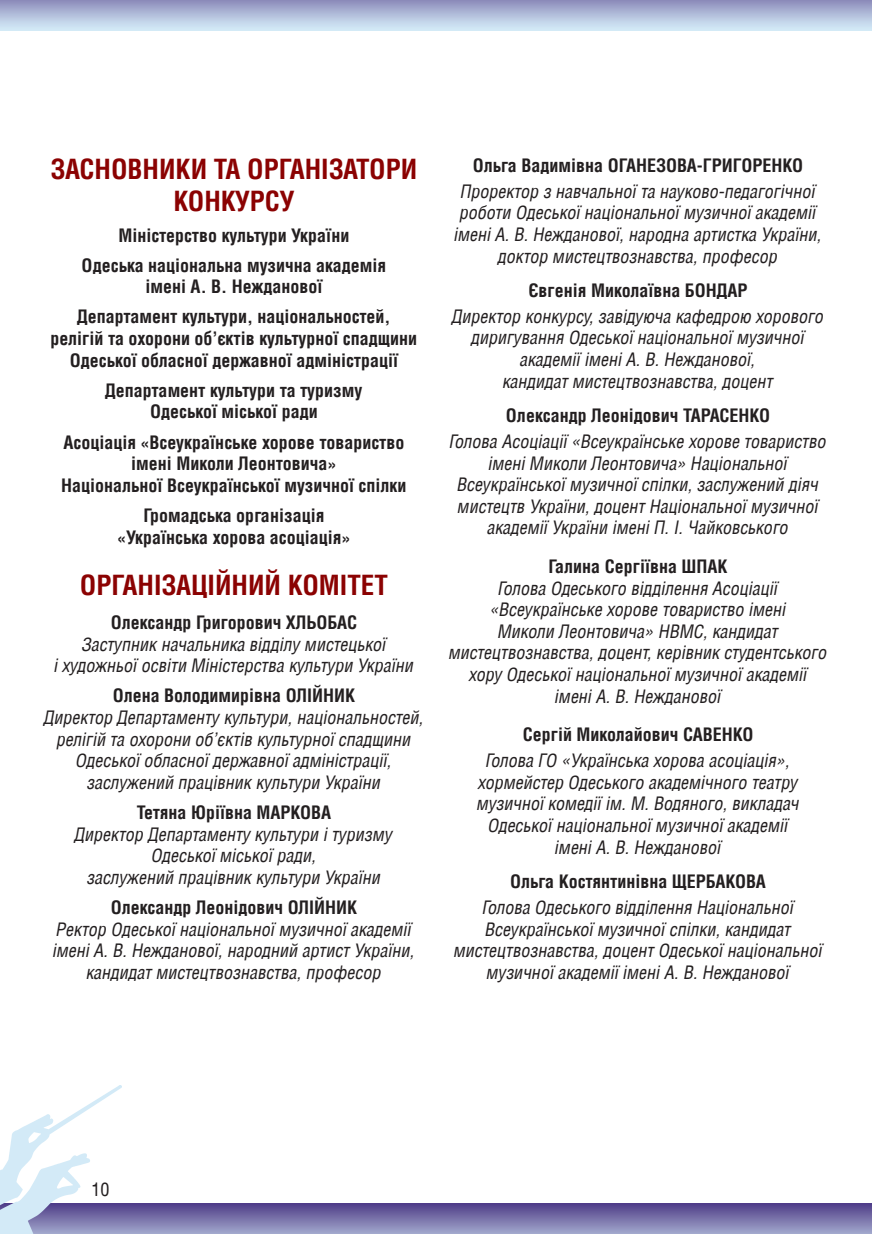
<style>
.page{position:relative;width:872px;height:1234px;background:#fff}
.page>*{position:absolute;margin:0;border:0;box-sizing:border-box;transform-origin:0 0}
.t1{font:700 27px/32.4px "AG Letterica Condensed";color:#8b0202}
.t2{font:italic 18px/21.6px "AG Letterica Condensed";color:#231f20;text-align:center}
.t3{font:700 18px/21.6px "AG Letterica Condensed";color:#231f20;text-align:center}
.t4{font:18px "AG Letterica Condensed";color:#231f20}
</style>
<div class="page">
<div style="left:0;top:1203px;width:872px;height:30px;background:linear-gradient(to bottom,#4e3c87,#9da1c8)"></div>
<img style="left:0;top:1085px;width:121px;height:148px">
<div style="left:0;top:0;width:872px;height:30px;background:linear-gradient(to bottom,#8e8dbb,#d3eaf7)"></div>
<h1 class="t1" style="left:173px;top:152px;width:228px;text-indent:41px">ТА ОРГАНІЗАТОРИ<br>КОНКУРСУ</h1>
<p class="t3" style="left:82px;top:219px;width:306px;line-height:30.2px">Міністерство культури України<br>Одеська національна музична академія</p>
<p class="t3" style="left:77px;top:271px;width:315px;line-height:30.2px">імені А. В. Нежданової<br>Департамент культури, національностей,</p>
<p class="t3" style="left:51px;top:327px;width:368px">релігій та охорони об’єктів культурної спадщини<br>Одеської обласної державної адміністрації</p>
<p class="t3" style="left:105px;top:379px;width:259px">Департамент культури та туризму<br>Одеської міської ради</p>
<p class="t3" style="left:61px;top:430px;width:347px">Асоціація «Всеукраїнське хорове товариство імені Миколи Леонтовича»<br>Національної Всеукраїнської музичної спілки</p>
<p class="t3" style="left:117px;top:504px;width:235px">Громадська організація «Українська хорова асоціація»</p>
<h1 class="t1" style="left:80px;top:568px;width:282px">ОРГАНІЗАЦІЙНИЙ КОМІТЕТ</h1>
<p class="t3" style="left:111px;top:611px;width:248px">Олександр Григорович Хльобас</p>
<p class="t2" style="left:54px;top:633px;width:361px">Заступник начальника відділу мистецької<br>і художньої освіти Міністерства культури України</p>
<p class="t3" style="left:113px;top:684px;width:244px">Олена Володимирівна Олійник</p>
<p class="t2" style="left:44px;top:706px;width:381px">Директор Департаменту культури, національностей, релігій та охорони об’єктів культурної спадщини Одеської обласної державної адміністрації, заслужений працівник культури України</p>
<p class="t3" style="left:137px;top:801px;width:175px">Тетяна Юріївна Маркова</p>
<p class="t2" style="left:75px;top:823px;width:319px">Директор Департаменту культури і туризму<br>Одеської міської ради,<br>заслужений працівник культури України</p>
<p class="t3" style="left:111px;top:896px;width:248px">Олександр Леонідович Олійник</p>
<p class="t2" style="left:53px;top:917px;width:364px">Ректор Одеської національної музичної академії імені А. В. Нежданової, народний артист України, кандидат мистецтвознавства, професор</p>
<h1 class="t1" style="left:51px;top:152px;width:125px">ЗАСНОВНИКИ</h1>
<p class="t3" style="left:473px;top:154px;width:194px">Ольга Вадимівна Оганезова</p>
<p class="t3" style="left:696px;top:154px;width:106px">-Григоренко</p>
<p class="t2" style="left:454px;top:180px;width:369px">Проректор з навчальної та науково-педагогічної роботи Одеської національної музичної академії імені А. В. Нежданової, народна артистка України, доктор мистецтвознавства, професор</p>
<p class="t3" style="left:528px;top:279px;width:168px">Євгенія Миколаївна Бонда</p>
<p class="t3" style="left:737px;top:279px;width:12px">р</p>
<p class="t2" style="left:452px;top:305px;width:373px">Директор конкурсу, завідуюча кафедрою хорового диригування Одеської національної музичної академії імені А. В. Нежданової,<br>кандидат мистецтвознавства, доцент</p>
<p class="t3" style="left:506px;top:404px;width:263px">Олександр Леонідович Тарасенко</p>
<p class="t2" style="left:449px;top:430px;width:378px">Голова Асоціації «Всеукраїнське хорове товариство імені Миколи Леонтовича» Національної Всеукраїнської музичної спілки, заслужений діяч мистецтв України, доцент Національної музичної академії України імені П. І. Чайковського</p>
<p class="t3" style="left:548px;top:555px;width:181px">Галина Сергіївна Шпак</p>
<p class="t2" style="left:449px;top:577px;width:380px">Голова Одеського відділення Асоціації «Всеукраїнське хорове товариство імені<br>Миколи Леонтовича» НВМС, кандидат мистецтвознавства, доцент, керівник студентського хору Одеської національної музичної академії імені А. В. Нежданової</p>
<p class="t3" style="left:522px;top:723px;width:230px">Сергій Миколайович Савенко</p>
<p class="t2" style="left:477px;top:749px;width:324px">Голова ГО «Українська хорова асоціація», хормейстер Одеського академічного театру музичної комедії ім. М. Водяного, викладач Одеської національної музичної академії імені А. В. Нежданової</p>
<p class="t3" style="left:510px;top:870px;width:236px">Ольга Костянтинівна Щербакова</p>
<p class="t2" style="left:454px;top:896px;width:370px">Голова Одеського відділення Національної Всеукраїнської музичної спілки, кандидат мистецтвознавства, доцент Одеської національної музичної академії імені А. В. Нежданової</p>
<p class="t4" style="left:91px;top:1177px;width:19px">10</p>
</div>
